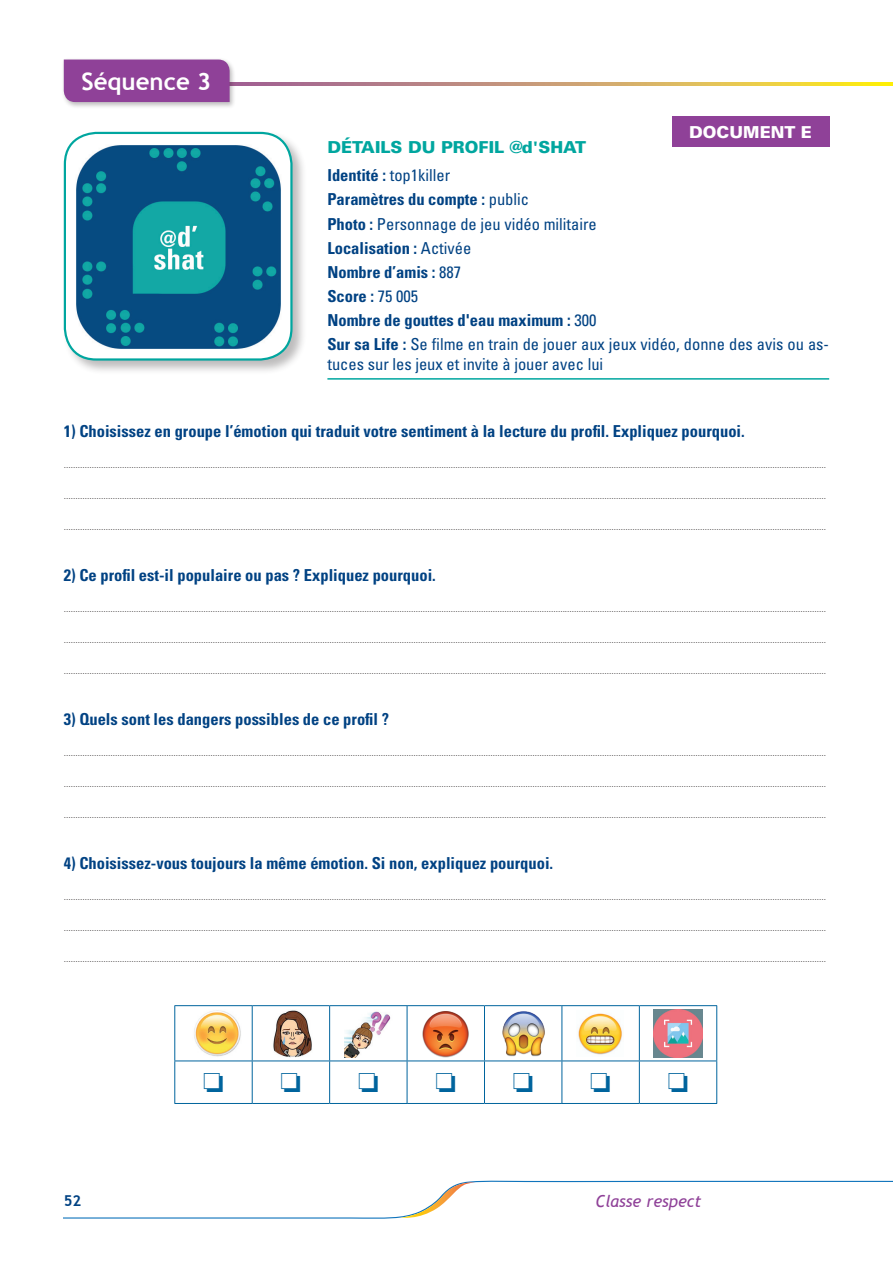
<style>
.page{position:relative;width:893px;height:1263px;background:#fff}
.page>*{position:absolute;margin:0;border:0;box-sizing:border-box;transform-origin:0 0}
.t1{font:700 24px "Trebuchet MS";color:#fff}
.t2{font:700 condensed 16.5px "Univers LT Std";color:#014283}
.t3{font:condensed 16.5px/24px "Univers LT Std";color:#014283}
.t4{font:900 16.5px/28.3px "Univers LT Std";color:#00a69f}
.t5{font:italic 16.5px "Trebuchet MS";color:#8f4198}
.t6{font:900 16.5px "Univers LT Std";color:#fff}
.t7{font:700 15px "Trebuchet MS";color:#014283}
.t8{font:300 condensed 10.5px "Univers LT Std";color:#231f20}
.s1{font-weight:700;font-stretch:condensed;color:#014283}
.s2{font-weight:400;font-stretch:condensed;color:#014283}
.s3{font-weight:700}
</style>
<div class="page">
<svg style="left:64px;top:1180px;width:829px;height:39px"></svg>
<div style="left:61px;top:57px;width:175px;height:52px;background:#231f20;opacity:.3"></div>
<svg style="left:64px;top:60px;width:829px;height:42px"></svg>
<div style="left:62px;top:130px;width:245px;height:245px;background:#231f20;opacity:.3"></div>
<div style="left:65px;top:133px;width:226px;height:226px;background:#fff;border-radius:31px"></div>
<img style="left:72px;top:141px;width:213px;height:212px">
<div style="left:64px;top:132px;width:229px;height:229px;border:2px solid #00a69f;border-radius:31px"></div>
<hr style="left:327px;top:378px;width:502px;height:2px;background:#00a69f">
<hr style="left:174px;top:1005px;width:78px;height:1px;background:#00649d">
<hr style="left:174px;top:1006px;width:1px;height:54px;background:#00649d">
<hr style="left:252px;top:1005px;width:78px;height:1px;background:#00649d">
<hr style="left:252px;top:1006px;width:1px;height:54px;background:#00649d">
<hr style="left:330px;top:1005px;width:77px;height:1px;background:#00649d">
<hr style="left:329px;top:1006px;width:1px;height:54px;background:#00649d">
<hr style="left:407px;top:1005px;width:77px;height:1px;background:#00649d">
<hr style="left:407px;top:1006px;width:1px;height:54px;background:#00649d">
<hr style="left:484px;top:1005px;width:78px;height:1px;background:#00649d">
<hr style="left:484px;top:1006px;width:1px;height:54px;background:#00649d">
<hr style="left:562px;top:1005px;width:77px;height:1px;background:#00649d">
<hr style="left:562px;top:1006px;width:1px;height:54px;background:#00649d">
<hr style="left:639px;top:1005px;width:78px;height:1px;background:#00649d">
<hr style="left:639px;top:1006px;width:1px;height:54px;background:#00649d">
<hr style="left:716px;top:1006px;width:1px;height:54px;background:#00649d">
<hr style="left:174px;top:1060px;width:78px;height:1px;background:#00649d">
<hr style="left:174px;top:1061px;width:1px;height:42px;background:#00649d">
<hr style="left:252px;top:1060px;width:78px;height:1px;background:#00649d">
<hr style="left:252px;top:1061px;width:1px;height:42px;background:#00649d">
<hr style="left:330px;top:1060px;width:77px;height:1px;background:#00649d">
<hr style="left:329px;top:1061px;width:1px;height:42px;background:#00649d">
<hr style="left:407px;top:1060px;width:77px;height:1px;background:#00649d">
<hr style="left:407px;top:1061px;width:1px;height:42px;background:#00649d">
<hr style="left:484px;top:1060px;width:78px;height:1px;background:#00649d">
<hr style="left:484px;top:1061px;width:1px;height:42px;background:#00649d">
<hr style="left:562px;top:1060px;width:77px;height:1px;background:#00649d">
<hr style="left:562px;top:1061px;width:1px;height:42px;background:#00649d">
<hr style="left:639px;top:1060px;width:78px;height:1px;background:#00649d">
<hr style="left:639px;top:1061px;width:1px;height:42px;background:#00649d">
<hr style="left:716px;top:1061px;width:1px;height:42px;background:#00649d">
<hr style="left:174px;top:1103px;width:78px;height:1px;background:#00649d">
<hr style="left:252px;top:1103px;width:78px;height:1px;background:#00649d">
<hr style="left:330px;top:1103px;width:77px;height:1px;background:#00649d">
<hr style="left:407px;top:1103px;width:77px;height:1px;background:#00649d">
<hr style="left:484px;top:1103px;width:78px;height:1px;background:#00649d">
<hr style="left:562px;top:1103px;width:77px;height:1px;background:#00649d">
<hr style="left:639px;top:1103px;width:78px;height:1px;background:#00649d">
<img style="left:194px;top:1010px;width:47px;height:47px">
<img style="left:273px;top:1010px;width:39px;height:47px">
<img style="left:344px;top:1011px;width:47px;height:46px">
<img style="left:422px;top:1011px;width:47px;height:46px">
<img style="left:502px;top:1011px;width:43px;height:46px">
<img style="left:578px;top:1013px;width:44px;height:42px">
<img style="left:654px;top:1009px;width:48px;height:48px">
<div style="left:672px;top:116px;width:157px;height:31px;background:#8f4198"></div>
<h1 class="t1" style="left:81px;top:66px;width:131px">Séquence 3</h1>
<h2 class="t6" style="left:689px;top:121px;width:124px">DOCUMENT E</h2>
<h2 class="t4" style="left:327px;top:133px;width:260px">DÉTAILS DU PROFIL @d'SHAT<br><span class="s1">Identité :</span> <span class="s2">top1killer</span></h2>
<h2 class="t3" style="left:327px;top:187px;width:503px"><span class="s3">Paramètres du compte :</span> public<br><span class="s3">Photo :</span> Personnage de jeu vidéo militaire<br><span class="s3">Localisation :</span> Activée<br><span class="s3">Nombre d’amis :</span> 887<br><span class="s3">Score :</span> 75 005<br><span class="s3">Nombre de gouttes d'eau maximum :</span> 300<br><span class="s3">Sur sa Life :</span> Se filme en train de jouer aux jeux vidéo, donne des avis ou as-</h2>
<h2 class="t3" style="left:327px;top:352px;width:277px">tuces sur les jeux et invite à jouer avec lui</h2>
<h2 class="t2" style="left:64px;top:421px;width:683px">1) Choisissez en groupe l’émotion qui traduit votre sentiment à la lecture du profil. Expliquez pourquoi.</h2>
<p class="t8" style="left:64px;top:458px;width:764px">.......................................................................................................................................................................................................................................................................................................................................</p>
<p class="t8" style="left:64px;top:489px;width:764px">.......................................................................................................................................................................................................................................................................................................................................</p>
<p class="t8" style="left:64px;top:520px;width:764px">.......................................................................................................................................................................................................................................................................................................................................</p>
<h2 class="t2" style="left:64px;top:565px;width:374px">2) Ce profil est-il populaire ou pas ? Expliquez pourquoi.</h2>
<p class="t8" style="left:64px;top:602px;width:764px">.......................................................................................................................................................................................................................................................................................................................................</p>
<p class="t8" style="left:64px;top:633px;width:764px">.......................................................................................................................................................................................................................................................................................................................................</p>
<p class="t8" style="left:64px;top:664px;width:764px">.......................................................................................................................................................................................................................................................................................................................................</p>
<h2 class="t2" style="left:64px;top:709px;width:327px">3) Quels sont les dangers possibles de ce profil ?</h2>
<p class="t8" style="left:64px;top:746px;width:764px">.......................................................................................................................................................................................................................................................................................................................................</p>
<p class="t8" style="left:64px;top:777px;width:764px">.......................................................................................................................................................................................................................................................................................................................................</p>
<p class="t8" style="left:64px;top:808px;width:764px">.......................................................................................................................................................................................................................................................................................................................................</p>
<h2 class="t2" style="left:64px;top:853px;width:491px">4) Choisissez-vous toujours la même émotion. Si non, expliquez pourquoi.</h2>
<p class="t8" style="left:64px;top:890px;width:764px">.......................................................................................................................................................................................................................................................................................................................................</p>
<p class="t8" style="left:64px;top:921px;width:764px">.......................................................................................................................................................................................................................................................................................................................................</p>
<p class="t8" style="left:64px;top:952px;width:764px">.......................................................................................................................................................................................................................................................................................................................................</p>
<h3 class="t7" style="left:64px;top:1191px;width:19px">52</h3>
<h2 class="t5" style="left:595px;top:1191px;width:107px">Classe respect</h2>
</div>
